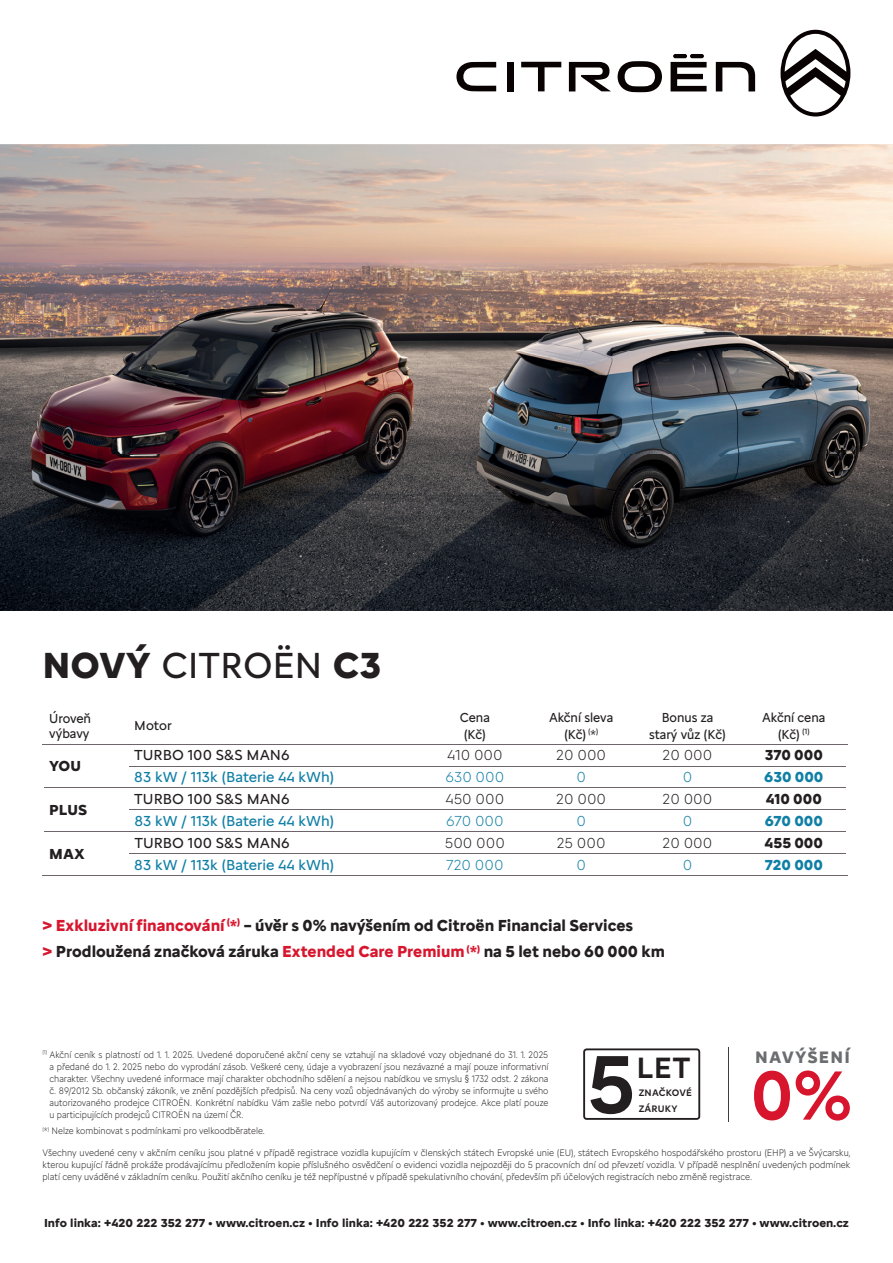
<style>
.page{position:relative;width:893px;height:1263px;background:#fff}
.page>*{position:absolute;margin:0;border:0;box-sizing:border-box;transform-origin:0 0}
.t1{font:500 85.05px "Citroen Type Latin";color:#231f20}
.t2{font:500 71.85px "Citroen Type Latin";color:#d7162e;scale:.96 1}
.t3{font:37.5px "Citroen Type Latin";color:#231f20}
.t4{font:500 30.3px "Citroen Type Latin";color:#231f20}
.t5{font:700 17.1px "Citroen Type Latin";letter-spacing:.07em;color:#6c6d70}
.t6{font:700 16.5px/26.5px "Citroen Type Latin";color:#231f20}
.t7{font:15px "Citroen Type Latin";color:#107fa5}
.t8{font:300 15px "Citroen Type Latin";color:#231f20}
.t9{font:15px "Citroen Type Latin";color:#231f20}
.t10{font:700 15px "Citroen Type Latin";color:#231f20}
.t11{font:300 15px "Citroen Type Latin";color:#107fa5}
.t12{font:700 15px "Citroen Type Latin";color:#107fa5}
.t13{font:13.5px/16.5px "Citroen Type Latin";color:#231f20;text-align:center;scale:.95 1}
.t14{font:13.5px/15px "Citroen Type Latin";color:#231f20;scale:.96 1}
.t15{font:13.5px "Citroen Type Latin";color:#231f20}
.t16{font:700 12px "Citroen Type Latin";color:#231f20}
.t17{font:300 9.75px/12px "Citroen Type Latin";color:#231f20;text-align:justify;scale:.9 1}
.t18{font:300 9.75px/12px "Citroen Type Latin";color:#231f20;text-align:justify;scale:.92 1}
.t19{font:500 9.75px/16.5px "Citroen Type Latin";letter-spacing:.02em;color:#231f20}
.s1{font-weight:700}
.s2{color:#d7162e}
.s3{font-family:"Swiss 721 BTCE"}
</style>
<div class="page">
<img style="left:0;top:145px;width:893px;height:465px">
<hr style="left:43px;top:744px;width:85px;height:1px;background:#6c656b">
<hr style="left:128px;top:744px;width:294px;height:1px;background:#6c656b">
<hr style="left:422px;top:744px;width:106px;height:1px;background:#6c656b">
<hr style="left:528px;top:744px;width:106px;height:1px;background:#6c656b">
<hr style="left:634px;top:744px;width:107px;height:1px;background:#6c656b">
<hr style="left:741px;top:744px;width:107px;height:1px;background:#6c656b">
<hr style="left:129px;top:766px;width:293px;height:1px;background:#6c656b">
<hr style="left:422px;top:766px;width:106px;height:1px;background:#6c656b">
<hr style="left:528px;top:766px;width:106px;height:1px;background:#6c656b">
<hr style="left:634px;top:766px;width:107px;height:1px;background:#6c656b">
<hr style="left:741px;top:766px;width:105px;height:1px;background:#6c656b">
<hr style="left:44px;top:787px;width:84px;height:1px;background:#6c656b">
<hr style="left:128px;top:787px;width:294px;height:1px;background:#6c656b">
<hr style="left:422px;top:787px;width:106px;height:1px;background:#6c656b">
<hr style="left:528px;top:787px;width:106px;height:1px;background:#6c656b">
<hr style="left:634px;top:787px;width:107px;height:1px;background:#6c656b">
<hr style="left:741px;top:787px;width:105px;height:1px;background:#6c656b">
<hr style="left:129px;top:809px;width:293px;height:1px;background:#6c656b">
<hr style="left:422px;top:809px;width:106px;height:1px;background:#6c656b">
<hr style="left:528px;top:809px;width:106px;height:1px;background:#6c656b">
<hr style="left:634px;top:809px;width:107px;height:1px;background:#6c656b">
<hr style="left:741px;top:809px;width:105px;height:1px;background:#6c656b">
<hr style="left:44px;top:831px;width:84px;height:1px;background:#6c656b">
<hr style="left:128px;top:831px;width:294px;height:1px;background:#6c656b">
<hr style="left:422px;top:831px;width:106px;height:1px;background:#6c656b">
<hr style="left:528px;top:831px;width:106px;height:1px;background:#6c656b">
<hr style="left:634px;top:831px;width:107px;height:1px;background:#6c656b">
<hr style="left:741px;top:831px;width:105px;height:1px;background:#6c656b">
<hr style="left:129px;top:853px;width:293px;height:1px;background:#6c656b">
<hr style="left:422px;top:853px;width:106px;height:1px;background:#6c656b">
<hr style="left:528px;top:853px;width:106px;height:1px;background:#6c656b">
<hr style="left:634px;top:853px;width:107px;height:1px;background:#6c656b">
<hr style="left:741px;top:853px;width:105px;height:1px;background:#6c656b">
<hr style="left:43px;top:875px;width:85px;height:1px;background:#6c656b">
<hr style="left:128px;top:875px;width:294px;height:1px;background:#6c656b">
<hr style="left:422px;top:875px;width:106px;height:1px;background:#6c656b">
<hr style="left:528px;top:875px;width:106px;height:1px;background:#6c656b">
<hr style="left:634px;top:875px;width:107px;height:1px;background:#6c656b">
<hr style="left:741px;top:875px;width:107px;height:1px;background:#6c656b">
<svg style="left:521px;top:62px;width:40px;height:29px"></svg>
<div style="left:507px;top:62px;width:7px;height:29px;background:#080302"></div>
<svg style="left:716px;top:62px;width:39px;height:29px"></svg>
<hr style="left:690px;top:54px;width:14px;height:4px;background:#080302;border-radius:2px">
<svg style="left:569px;top:62px;width:42px;height:29px"></svg>
<svg style="left:618px;top:61px;width:44px;height:31px"></svg>
<svg style="left:671px;top:62px;width:36px;height:29px"></svg>
<hr style="left:673px;top:54px;width:14px;height:4px;background:#080302;border-radius:2px">
<svg style="left:456px;top:62px;width:40px;height:29px"></svg>
<svg style="left:780px;top:30px;width:70px;height:87px"></svg>
<hr style="left:728px;top:1047px;width:1px;height:74px;background:#3e3e3f">
<svg style="left:583px;top:1048px;width:117px;height:72px"></svg>
<h3 class="t3" style="left:43px;top:637px;width:340px"><span class="s1">nový</span> citroËn <span class="s1">C3</span></h3>
<h3 class="t14" style="left:49px;top:709px;width:45px">Úroveň výbavy</h3>
<h3 class="t15" style="left:134px;top:716px;width:39px">Motor</h3>
<h3 class="t13" style="left:460px;top:708px;width:33px;text-align:left">cena (Kč)</h3>
<h3 class="t13" style="left:549px;top:708px;width:69px">Akční sleva (Kč) <sup>(</sup>*<sup>)</sup></h3>
<h3 class="t13" style="left:649px;top:708px;width:82px">Bonus za starý vůz (Kč)</h3>
<h3 class="t13" style="left:762px;top:708px;width:68px">Akční cena (Kč) <sup>(1)</sup></h3>
<h3 class="t10" style="left:49px;top:755px;width:33px">YoU</h3>
<h3 class="t9" style="left:134px;top:744px;width:157px">tUrBo 100 S&amp;S MAn6</h3>
<h3 class="t8" style="left:447px;top:744px;width:57px">410 000</h3>
<h3 class="t8" style="left:556px;top:744px;width:51px">20 000</h3>
<h3 class="t8" style="left:663px;top:744px;width:51px">20 000</h3>
<h3 class="t10" style="left:765px;top:744px;width:60px">370 000</h3>
<h3 class="t7" style="left:134px;top:766px;width:202px">83 kW / 113k (Baterie 44 kWh)</h3>
<h3 class="t11" style="left:445px;top:766px;width:60px">630 000</h3>
<h3 class="t11" style="left:576px;top:766px;width:11px">0</h3>
<h3 class="t11" style="left:683px;top:766px;width:11px">0</h3>
<h3 class="t12" style="left:764px;top:766px;width:61px">630 000</h3>
<h3 class="t10" style="left:49px;top:799px;width:39px">PLUS</h3>
<h3 class="t10" style="left:49px;top:842px;width:37px">MAX</h3>
<h3 class="t9" style="left:134px;top:788px;width:157px">tUrBo 100 S&amp;S MAn6</h3>
<h3 class="t8" style="left:446px;top:788px;width:60px">450 000</h3>
<h3 class="t8" style="left:556px;top:788px;width:51px">20 000</h3>
<h3 class="t8" style="left:663px;top:788px;width:51px">20 000</h3>
<h3 class="t10" style="left:766px;top:788px;width:58px">410 000</h3>
<h3 class="t7" style="left:134px;top:810px;width:202px">83 kW / 113k (Baterie 44 kWh)</h3>
<h3 class="t11" style="left:446px;top:810px;width:59px">670 000</h3>
<h3 class="t11" style="left:576px;top:810px;width:11px">0</h3>
<h3 class="t11" style="left:683px;top:810px;width:11px">0</h3>
<h3 class="t12" style="left:765px;top:810px;width:60px">670 000</h3>
<h3 class="t9" style="left:134px;top:832px;width:157px">tUrBo 100 S&amp;S MAn6</h3>
<h3 class="t8" style="left:445px;top:832px;width:61px">500 000</h3>
<h3 class="t8" style="left:557px;top:832px;width:50px">25 000</h3>
<h3 class="t8" style="left:663px;top:832px;width:51px">20 000</h3>
<h3 class="t10" style="left:765px;top:832px;width:60px">455 000</h3>
<h3 class="t7" style="left:134px;top:854px;width:202px">83 kW / 113k (Baterie 44 kWh)</h3>
<h3 class="t11" style="left:446px;top:854px;width:59px">720 000</h3>
<h3 class="t11" style="left:576px;top:854px;width:11px">0</h3>
<h3 class="t11" style="left:683px;top:854px;width:11px">0</h3>
<h3 class="t12" style="left:765px;top:853px;width:60px">720 000</h3>
<h3 class="t6" style="left:43px;top:910px;width:624px"><span class="s2">&gt; Exkluzivní financování</span> <sup>(</sup><span class="s2">*</span><sup>)</sup> – úvěr s 0% navýšením od Citroën Financial Services<br><span class="s2">&gt;</span> Prodloužená značková záruka <span class="s2">Extended Care Premium</span> <sup>(</sup><span class="s2">*</span><sup>)</sup> na 5 let nebo 60 000 km</h3>
<h3 class="t5" style="left:755px;top:1044px;width:96px">nAvýšenÍ</h3>
<p class="t17" style="left:50px;top:1047px;width:556px;text-indent:-7px"><sup>(1)</sup> Akční ceník s platností od 1. 1. 2025. Uvedené doporučené akční ceny se vztahují na skladové vozy objednané do 31. 1. 2025 a předané do 1. 2. 2025 nebo do vyprodání zásob. Veškeré ceny, údaje a vyobrazení jsou nezávazné a mají pouze informativní charakter. Všechny uvedené informace mají charakter obchodního sdělení a nejsou nabídkou ve smyslu <span class="s3">§</span> 1732 odst. 2 zákona č. 89/2012 Sb. občanský zákoník, ve znění pozdějších předpisů. Na ceny vozů objednávaných do výroby se informujte u svého autorizovaného prodejce CITROËN. Konkrétní nabídku Vám zašle nebo potvrdí Váš autorizovaný prodejce. Akce platí pouze u participujících prodejců CITROËN na území ČR.</p>
<p class="t17" style="left:43px;top:1123px;width:249px"><sup>(</sup>*<sup>)</sup> Nelze kombinovat s podmínkami pro velkoodběratele.</p>
<p class="t18" style="left:43px;top:1146px;width:880px">Všechny uvedené ceny v akčním ceníku jsou platné v případě registrace vozidla kupujícím v členských státech Evropské unie (EU), státech Evropského hospodářského prostoru (EHP) a ve Švýcarsku, kterou kupující řádně prokáže prodávajícímu předložením kopie příslušného osvědčení o evidenci vozidla nejpozději do 5 pracovních dní od převzetí vozidla. V případě nesplnění uvedených podmínek platí ceny uváděné v základním ceníku. Použití akčního ceníku je též nepřípustné v případě spekulativního chování, především při účelových registracích nebo změně registrace.</p>
<h1 class="t1" style="left:587px;top:1020px;width:50px">5</h1>
<h3 class="t4" style="left:636px;top:1044px;width:56px">LET</h3>
<h2 class="t2" style="left:750px;top:1041px;width:108px">0%</h2>
<p class="t19" style="left:639px;top:1083px;width:55px">ZNAČKOVÉ<br>ZÁRUKY</p>
<p class="t16" style="left:44px;top:1214px;width:806px">Info linka: +420 222 352 277 • www.citroen.cz • Info linka: +420 222 352 277 • www.citroen.cz • Info linka: +420 222 352 277 • www.citroen.cz</p>
</div>
